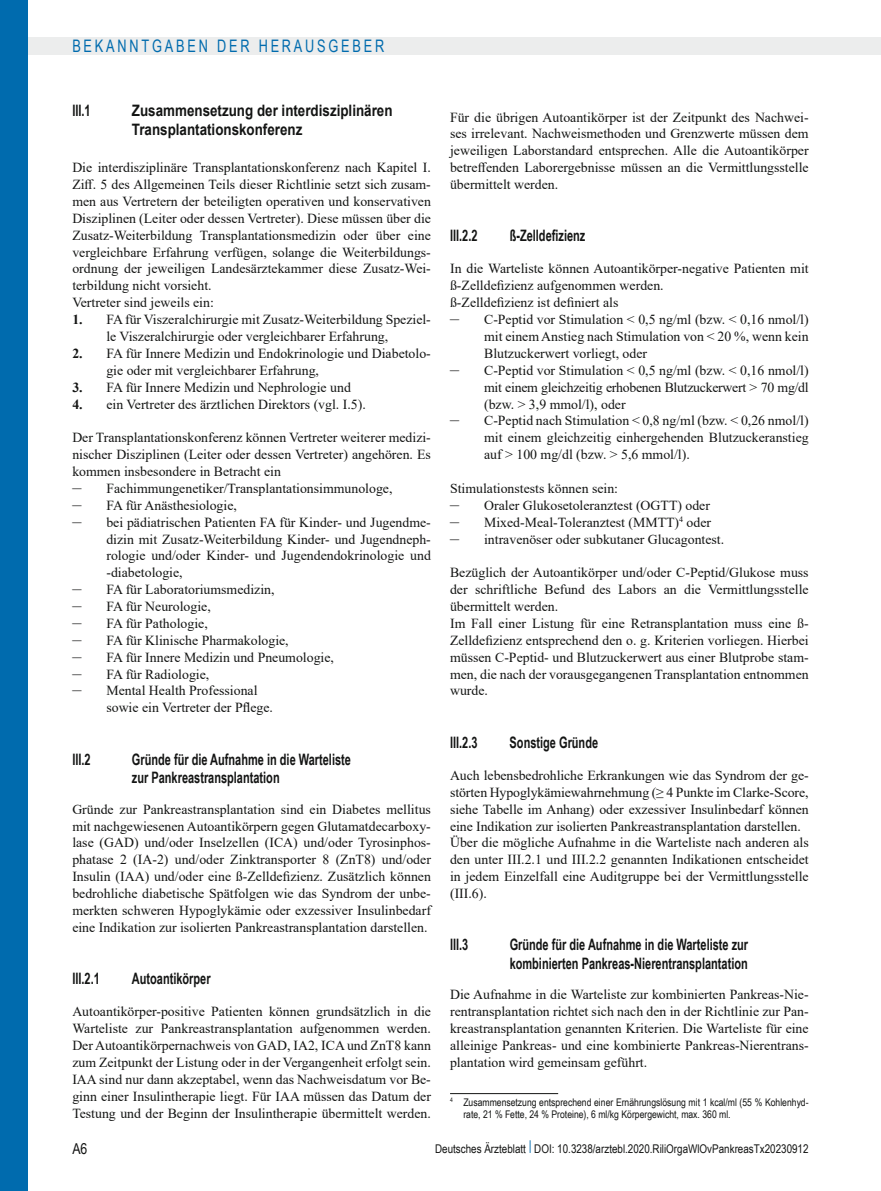
<style>
.page{position:relative;width:881px;height:1191px;background:#fff}
.page>*{position:absolute;margin:0;border:0;box-sizing:border-box;transform-origin:0 0}
.t1{font:17.25px "Arial Narrow";letter-spacing:.18em;color:#006bae;scale:.9 1}
.t2{font:700 15.75px/18.8px "Arial Narrow";color:#131413;scale:.85 1}
.t3{font:700 15.75px/18.8px "Arial";color:#131413;scale:.85 1}
.t4{font:15px "Arial Narrow";color:#131413}
.t5{font:13.8px/17px "Times New Roman";color:#131413;text-align:justify}
.t6{font:12px "Arial Narrow";color:#131413}
.t7{font:10.5px/12px "Arial Narrow";color:#131413}
.s1{font-weight:700}
.s2{font-size:18px}
</style>
<div class="page">
<div style="left:0;top:37px;width:880px;height:17px;background:#eceded"></div>
<div style="left:0;top:0;width:27px;height:1191px;background:#006bae"></div>
<hr style="left:450px;top:1093px;width:108px;height:1px;background:#131413">
<p class="t1" style="left:72px;top:34px;width:348px">BEKANNTGABEN DER HERAUSGEBER</p>
<p class="t2" style="left:72px;top:100px;width:23px">III.1</p>
<p class="t3" style="left:132px;top:101px;width:308px">Zusammensetzung der interdisziplinären<br>Transplantationskonferenz</p>
<p class="t5" style="left:72px;top:159px;width:360px;text-align:left">Die interdisziplinäre Transplantationskonferenz nach Kapitel I.<br>Ziff. 5 des Allgemeinen Teils dieser Richtlinie setzt sich zusam&shy;men aus Vertretern der beteiligten operativen und konservativen Disziplinen (Leiter oder dessen Vertreter). Diese müssen über die Zusatz-Weiterbildung Transplantationsmedizin oder über eine vergleichbare Erfahrung verfügen, solange die Weiterbildungs&shy;ordnung der jeweiligen Landesärztekammer diese Zusatz-Wei&shy;terbildung nicht vorsieht.<br>Vertreter sind jeweils ein:</p>
<p class="t5" style="left:106px;top:311px;width:326px;text-indent:-34px"><span class="s1">1.</span> FA für Viszeralchirurgie mit Zusatz-Weiterbildung Speziel&shy;le Viszeralchirurgie oder vergleichbarer Erfahrung,</p>
<p class="t5" style="left:106px;top:344px;width:326px;text-indent:-34px"><span class="s1">2.</span> FA für Innere Medizin und Endokrinologie und Diabetolo&shy;gie oder mit vergleichbarer Erfahrung,</p>
<p class="t5" style="left:72px;top:378px;width:280px"><span class="s1">3.</span> FA für Innere Medizin und Nephrologie und</p>
<p class="t5" style="left:72px;top:395px;width:295px"><span class="s1">4.</span> ein Vertreter des ärztlichen Direktors (vgl. I.5).</p>
<p class="t5" style="left:72px;top:429px;width:360px">Der Transplantationskonferenz können Vertreter weiterer medizi&shy;nischer Disziplinen (Leiter oder dessen Vertreter) angehören. Es kommen insbesondere in Betracht ein</p>
<p class="t5" style="left:72px;top:479px;width:321px"><span class="s2">–</span> Fachimmungenetiker/Transplantationsimmunologe,</p>
<p class="t5" style="left:72px;top:496px;width:166px"><span class="s2">–</span> FA für Anästhesiologie,</p>
<p class="t5" style="left:106px;top:513px;width:326px;text-indent:-34px"><span class="s2">–</span> bei pädiatrischen Patienten FA für Kinder- und Jugendme&shy;dizin mit Zusatz-Weiterbildung Kinder- und Jugendneph&shy;rologie und/oder Kinder- und Jugendendokrinologie und -diabetologie,</p>
<p class="t5" style="left:72px;top:580px;width:204px"><span class="s2">–</span> FA für Laboratoriumsmedizin,</p>
<p class="t5" style="left:72px;top:597px;width:140px"><span class="s2">–</span> FA für Neurologie,</p>
<p class="t5" style="left:72px;top:614px;width:137px"><span class="s2">–</span> FA für Pathologie,</p>
<p class="t5" style="left:72px;top:631px;width:218px"><span class="s2">–</span> FA für Klinische Pharmakologie,</p>
<p class="t5" style="left:72px;top:648px;width:263px"><span class="s2">–</span> FA für Innere Medizin und Pneumologie,</p>
<p class="t5" style="left:72px;top:665px;width:138px"><span class="s2">–</span> FA für Radiologie,</p>
<p class="t5" style="left:106px;top:682px;width:168px;text-indent:-34px"><span class="s2">–</span> Mental Health Professional sowie ein Vertreter der Pflege.</p>
<p class="t2" style="left:72px;top:749px;width:23px">III.2</p>
<p class="t2" style="left:132px;top:749px;width:259px">Gründe für die Aufnahme in die Warteliste zur Pankreastransplantation</p>
<p class="t5" style="left:72px;top:800px;width:360px">Gründe zur Pankreastransplantation sind ein Diabetes mellitus mit nachgewiesenen Autoantikörpern gegen Glutamatdecarboxy&shy;lase (GAD) und/oder Inselzellen (ICA) und/oder Tyrosinphos&shy;phatase 2 (IA-2) und/oder Zinktransporter 8 (ZnT8) und/oder Insulin (IAA) und/oder eine ß-Zelldefizienz. Zusätzlich können bedrohliche diabetische Spätfolgen wie das Syndrom der unbe&shy;merkten schweren Hypoglykämie oder exzessiver Insulinbedarf eine Indikation zur isolierten Pankreastransplantation darstellen.</p>
<p class="t2" style="left:72px;top:968px;width:34px">III.2.1</p>
<p class="t2" style="left:132px;top:968px;width:94px">Autoantikörper</p>
<p class="t5" style="left:72px;top:1002px;width:360px">Autoantikörper-positive Patienten können grundsätzlich in die Warteliste zur Pankreastransplantation aufgenommen werden.<br>Der Autoantikörpernachweis von GAD, IA2, ICA und ZnT8 kann zum Zeitpunkt der Listung oder in der Vergangenheit erfolgt sein.<br>IAA sind nur dann akzeptabel, wenn das Nachweisdatum vor Be&shy;ginn einer Insulintherapie liegt. Für IAA müssen das Datum der Testung und der Beginn der Insulintherapie übermittelt werden.</p>
<p class="t5" style="left:450px;top:108px;width:360px">Für die übrigen Autoantikörper ist der Zeitpunkt des Nachwei&shy;ses irrelevant. Nachweismethoden und Grenzwerte müssen dem jeweiligen Laborstandard entsprechen. Alle die Autoantikörper betreffenden Laborergebnisse müssen an die Vermittlungsstelle übermittelt werden.</p>
<p class="t2" style="left:450px;top:226px;width:34px">III.2.2</p>
<p class="t2" style="left:509px;top:226px;width:90px">ß-Zelldefizienz</p>
<p class="t5" style="left:450px;top:260px;width:360px;text-align:left">In die Warteliste können Autoantikörper-negative Patienten mit ß-Zelldefizienz aufgenommen werden.<br>ß-Zelldefizienz ist definiert als</p>
<p class="t5" style="left:484px;top:310px;width:326px;text-indent:-34px"><span class="s2">–</span> C-Peptid vor Stimulation &lt; 0,5 ng/ml (bzw. &lt; 0,16 nmol/l) mit einem Anstieg nach Stimulation von &lt; 20 %, wenn kein Blutzuckerwert vorliegt, oder</p>
<p class="t5" style="left:484px;top:361px;width:326px;text-indent:-34px"><span class="s2">–</span> C-Peptid vor Stimulation &lt; 0,5 ng/ml (bzw. &lt; 0,16 nmol/l) mit einem gleichzeitig erhobenen Blutzuckerwert &gt; 70 mg/dl (bzw. &gt; 3,9 mmol/l), oder</p>
<p class="t5" style="left:484px;top:412px;width:326px;text-indent:-34px"><span class="s2">–</span> C-Peptid nach Stimulation &lt; 0,8 ng/ml (bzw. &lt; 0,26 nmol/l) mit einem gleichzeitig einhergehenden Blutzuckeranstieg auf &gt; 100 mg/dl (bzw. &gt; 5,6 mmol/l).</p>
<p class="t5" style="left:450px;top:479px;width:169px">Stimulationstests können sein:</p>
<p class="t5" style="left:450px;top:496px;width:261px"><span class="s2">–</span> Oraler Glukosetoleranztest (OGTT) oder</p>
<p class="t5" style="left:450px;top:513px;width:262px"><span class="s2">–</span> Mixed-Meal-Toleranztest (MMTT)<sup>4</sup> oder</p>
<p class="t5" style="left:450px;top:530px;width:275px"><span class="s2">–</span> intravenöser oder subkutaner Glucagontest.</p>
<p class="t5" style="left:450px;top:564px;width:360px;text-align:left">Bezüglich der Autoantikörper und/oder C-Peptid/Glukose muss der schriftliche Befund des Labors an die Vermittlungsstelle übermittelt werden.<br>Im Fall einer Listung für eine Retransplantation muss eine ß-Zelldefizienz entsprechend den o. g. Kriterien vorliegen. Hierbei müssen C-Peptid- und Blutzuckerwert aus einer Blutprobe stam&shy;men, die nach der vorausgegangenen Transplantation entnommen wurde.</p>
<p class="t2" style="left:450px;top:732px;width:34px">III.2.3</p>
<p class="t2" style="left:509px;top:732px;width:106px">Sonstige Gründe</p>
<p class="t5" style="left:450px;top:766px;width:360px;text-align:left">Auch lebensbedrohliche Erkrankungen wie das Syndrom der ge&shy;störten Hypoglykämiewahrnehmung (≥ 4 Punkte im Clarke-Score, siehe Tabelle im Anhang) oder exzessiver Insulinbedarf können eine Indikation zur isolierten Pankreastransplantation darstellen.<br>Über die mögliche Aufnahme in die Warteliste nach anderen als den unter III.2.1 und III.2.2 genannten Indikationen entscheidet in jedem Einzelfall eine Auditgruppe bei der Vermittlungsstelle (III.6).</p>
<p class="t2" style="left:450px;top:934px;width:23px">III.3</p>
<p class="t2" style="left:509px;top:934px;width:282px">Gründe für die Aufnahme in die Warteliste zur kombinierten Pankreas-Nierentransplantation</p>
<p class="t5" style="left:450px;top:986px;width:360px">Die Aufnahme in die Warteliste zur kombinierten Pankreas-Nie&shy;rentransplantation richtet sich nach den in der Richtlinie zur Pan&shy;kreastransplantation genannten Kriterien. Die Warteliste für eine alleinige Pankreas- und eine kombinierte Pankreas-Nierentrans&shy;plantation wird gemeinsam geführt.</p>
<p class="t7" style="left:463px;top:1095px;width:346px;text-indent:-13px"><sup>4</sup> Zusammensetzung entsprechend einer Ernährungslösung mit 1 kcal/ml (55 % Kohlenhyd&shy;rate, 21 % Fette, 24 % Proteine), 6 ml/kg Körpergewicht, max. 360 ml.</p>
<p class="t4" style="left:72px;top:1137px;width:17px">A6</p>
<p class="t6" style="left:435px;top:1139px;width:375px">Deutsches Ärzteblatt <sup>|</sup> DOI: 10.3238/arztebl.2020.RiliOrgaWlOvPankreasTx20230912</p>
</div>
